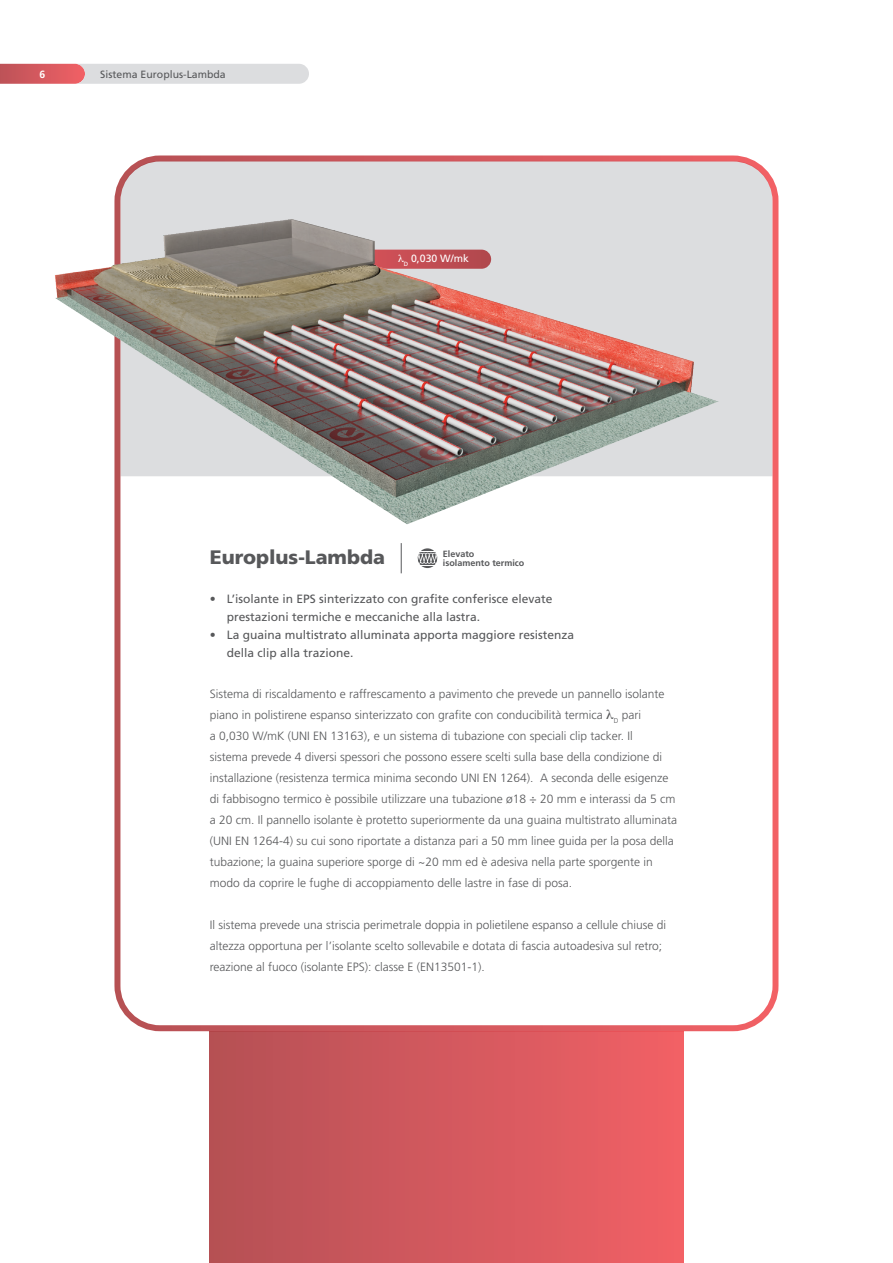
<style>
.page{position:relative;width:893px;height:1263px;background:#fff}
.page>*{position:absolute;margin:0;border:0;box-sizing:border-box;transform-origin:0 0}
.t1{font:900 19.5px "Frutiger LT Pro";color:#57585a}
.t2{font:300 12px/21px "Frutiger LT Pro";color:#57585a}
.t3{font:12px/18px "Frutiger LT Pro";color:#57585a}
.t4{font:10.5px "Frutiger LT Pro";color:#57585a}
.t5{font:10.5px "Frutiger LT Pro";color:#fff}
.t6{font:700 10.5px "Frutiger LT Pro";color:#fff}
.t7{font:700 9px "Frutiger LT Pro";color:#57585a}
</style>
<div class="page">
<svg style="left:0;top:64px;width:309px;height:20px;background:#dbbabd"></svg>
<div style="left:721px;top:162px;width:50px;height:314px;background:#dcdddf"></div>
<div style="left:114px;top:155px;width:664px;height:876px;border:6px solid #fff;border-radius:43px"></div>
<img style="left:55px;top:161px;width:666px;height:363px">
<div style="left:210px;top:1031px;width:473px;height:232px;background:linear-gradient(to right,#b55055,#f16166)"></div>
<hr style="left:401px;top:543px;width:1px;height:30px;background:#57585a">
<svg style="left:418px;top:548px;width:19px;height:20px"></svg>
<svg style="left:417px;top:551px;width:21px;height:15px"></svg>
<svg style="left:398px;top:255px;width:6px;height:7px"></svg>
<p class="t6" style="left:40px;top:68px;width:7px">6</p>
<p class="t4" style="left:100px;top:68px;width:127px">Sistema Europlus-Lambda</p>
<p class="t5" style="left:404px;top:252px;width:67px"><sub>D</sub> 0,030 W/mk</p>
<p class="t1" style="left:210px;top:546px;width:177px">Europlus-Lambda</p>
<p class="t3" style="left:227px;top:590px;width:327px;text-indent:-17px">• L’isolante in EPS sinterizzato con grafite conferisce elevate prestazioni termiche e meccaniche alla lastra.</p>
<p class="t3" style="left:227px;top:626px;width:349px;text-indent:-17px">• La guaina multistrato alluminata apporta maggiore resistenza della clip alla trazione.</p>
<p class="t2" style="left:210px;top:683px;width:469px">Sistema di riscaldamento e raffrescamento a pavimento che prevede un pannello isolante piano in polistirene espanso sinterizzato con grafite con conducibilità termica <sub>D</sub> pari<br>a 0,030 W/mK (UNI EN 13163), e un sistema di tubazione con speciali clip tacker. Il<br>sistema prevede 4 diversi spessori che possono essere scelti sulla base della condizione di installazione (resistenza termica minima secondo UNI EN 1264). A seconda delle esigenze di fabbisogno termico è possibile utilizzare una tubazione ø18 ÷ 20 mm e interassi da 5 cm a 20 cm. Il pannello isolante è protetto superiormente da una guaina multistrato alluminata (UNI EN 1264-4) su cui sono riportate a distanza pari a 50 mm linee guida per la posa della tubazione; la guaina superiore sporge di ~20 mm ed è adesiva nella parte sporgente in modo da coprire le fughe di accoppiamento delle lastre in fase di posa.</p>
<p class="t2" style="left:210px;top:914px;width:458px">Il sistema prevede una striscia perimetrale doppia in polietilene espanso a cellule chiuse di altezza opportuna per l’isolante scelto sollevabile e dotata di fascia autoadesiva sul retro; reazione al fuoco (isolante EPS): classe E (EN13501-1).</p>
<p class="t7" style="left:443px;top:549px;width:33px">Elevato</p>
<p class="t7" style="left:443px;top:558px;width:83px">isolamento termico</p>
</div>
